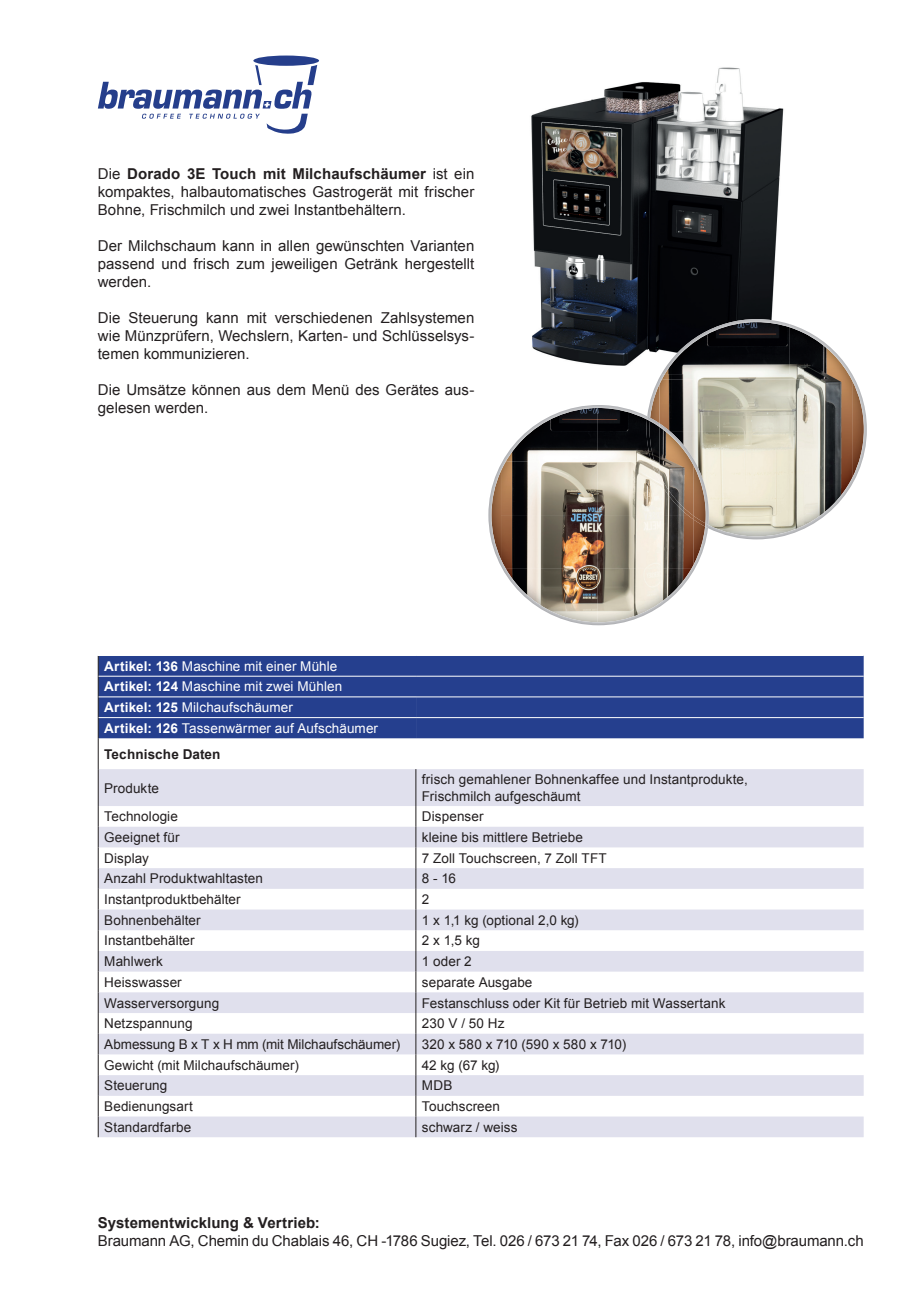
<style>
.page{position:relative;width:919px;height:1289px;background:#fff}
.page>*{position:absolute;margin:0;border:0;box-sizing:border-box;transform-origin:0 0}
.t1{font:15px/18px "Arial";color:#231f20;text-align:justify}
.t2{font:700 15px "Arial";letter-spacing:.005em;color:#231f20}
.t3{font:13.5px/16.2px "Arial";letter-spacing:.005em;color:#231f20}
.t4{font:13.5px/20.7px "Arial";letter-spacing:.005em;color:#fff}
.t5{font:700 13.5px "Arial";letter-spacing:.015em;color:#231f20}
.s1{font-weight:700}
.s2{font-size:13.65px}
</style>
<div class="page">
<div style="left:253px;top:56px;width:66px;height:10px;background:#253e8b;border-radius:50%"></div>
<svg style="left:98px;top:65px;width:219px;height:69px"></svg>
<svg style="left:99px;top:769px;width:764px;height:368px;fill:#e0e0ed"></svg>
<hr style="left:98px;top:769px;width:1px;height:37px;background:#231f20">
<hr style="left:415px;top:769px;width:1px;height:37px;background:#231f20">
<svg style="left:98px;top:806px;width:1px;height:331px"></svg>
<svg style="left:415px;top:806px;width:1px;height:331px"></svg>
<div style="left:417px;top:656px;width:446px;height:82px;background:#253f8e"></div>
<div style="left:98px;top:656px;width:319px;height:82px;background:#253f8e"></div>
<hr style="left:98px;top:738px;width:1px;height:31px;background:#231f20">
<hr style="left:99px;top:675px;width:318px;height:1px;background:#fff">
<hr style="left:417px;top:675px;width:446px;height:1px;background:#fff">
<hr style="left:99px;top:696px;width:318px;height:1px;background:#fff">
<hr style="left:417px;top:696px;width:446px;height:1px;background:#fff">
<hr style="left:99px;top:717px;width:318px;height:1px;background:#fff">
<hr style="left:417px;top:717px;width:446px;height:1px;background:#fff">
<img style="left:531px;top:67px;width:253px;height:299px">
<img style="left:647px;top:324px;width:219px;height:215px">
<img style="left:661px;top:319px;width:128px;height:55px">
<img style="left:488px;top:405px;width:220px;height:220px">
<img style="left:647px;top:416px;width:61px;height:112px">
<p class="t1" style="left:98px;top:165px;width:378px">Die <span class="s1">Dorado 3E Touch mit Milchaufschäumer</span> ist ein kompaktes, halbautomatisches Gastrogerät mit frischer Bohne, Frischmilch und zwei Instantbehältern.</p>
<p class="t1" style="left:98px;top:237px;width:378px">Der Milchschaum kann in allen gewünschten Varianten passend und frisch zum jeweiligen Getränk hergestellt werden.</p>
<p class="t1" style="left:98px;top:309px;width:378px">Die Steuerung kann mit verschiedenen Zahlsystemen wie Münzprüfern, Wechslern, Karten- und Schlüsselsys&shy;temen kommunizieren.</p>
<p class="t1" style="left:98px;top:381px;width:378px">Die Umsätze können aus dem Menü des Gerätes aus&shy;gelesen werden.</p>
<p class="t4" style="left:104px;top:655px;width:275px"><span class="s1">Artikel: 136</span> Maschine mit einer Mühle <span class="s1">Artikel: 124</span> Maschine mit zwei Mühlen <span class="s1">Artikel: 125</span> Milchaufschäumer<br><span class="s1">Artikel: 126</span> Tassenwärmer auf Aufschäumer</p>
<p class="t5" style="left:104px;top:745px;width:118px">Technische <span class="s2">Daten</span></p>
<p class="t3" style="left:104px;top:779px;width:56px">Produkte</p>
<p class="t3" style="left:422px;top:771px;width:327px">frisch gemahlener Bohnenkaffee und Instantprodukte,<br>Frischmilch aufgeschäumt</p>
<p class="t3" style="left:104px;top:808px;width:75px">Technologie</p>
<p class="t3" style="left:422px;top:808px;width:63px">Dispenser</p>
<p class="t3" style="left:104px;top:829px;width:77px">Geeignet für</p>
<p class="t3" style="left:422px;top:829px;width:162px">kleine bis mittlere Betriebe</p>
<p class="t3" style="left:104px;top:850px;width:46px">Display</p>
<p class="t3" style="left:422px;top:850px;width:186px">7 Zoll Touchscreen, 7 Zoll TFT</p>
<p class="t3" style="left:104px;top:870px;width:160px">Anzahl Produktwahltasten</p>
<p class="t3" style="left:422px;top:870px;width:36px">8 - 16</p>
<p class="t3" style="left:104px;top:891px;width:138px">Instantproduktbehälter</p>
<p class="t3" style="left:422px;top:891px;width:9px">2</p>
<p class="t3" style="left:104px;top:912px;width:98px">Bohnenbehälter</p>
<p class="t3" style="left:422px;top:912px;width:158px">1 x 1,1 kg (optional 2,0 kg)</p>
<p class="t3" style="left:104px;top:932px;width:92px">Instantbehälter</p>
<p class="t3" style="left:422px;top:932px;width:59px">2 x 1,5 kg</p>
<p class="t3" style="left:104px;top:953px;width:60px">Mahlwerk</p>
<p class="t3" style="left:422px;top:953px;width:51px">1 oder 2</p>
<p class="t3" style="left:104px;top:974px;width:79px">Heisswasser</p>
<p class="t3" style="left:422px;top:974px;width:112px">separate Ausgabe</p>
<p class="t3" style="left:104px;top:994px;width:116px">Wasserversorgung</p>
<p class="t3" style="left:422px;top:994px;width:305px">Festanschluss oder Kit für Betrieb mit Wassertank</p>
<p class="t3" style="left:104px;top:1015px;width:90px">Netzspannung</p>
<p class="t3" style="left:422px;top:1015px;width:84px">230 V / 50 Hz</p>
<p class="t3" style="left:104px;top:1036px;width:297px">Abmessung B x T x H mm (mit Milchaufschäumer)</p>
<p class="t3" style="left:422px;top:1036px;width:206px">320 x 580 x 710 (590 x 580 x 710)</p>
<p class="t3" style="left:104px;top:1056px;width:196px">Gewicht (mit Milchaufschäumer)</p>
<p class="t3" style="left:422px;top:1056px;width:79px">42 kg (67 kg)</p>
<p class="t3" style="left:104px;top:1077px;width:65px">Steuerung</p>
<p class="t3" style="left:422px;top:1077px;width:32px">MDB</p>
<p class="t3" style="left:104px;top:1098px;width:90px">Bedienungsart</p>
<p class="t3" style="left:422px;top:1098px;width:80px">Touchscreen</p>
<p class="t3" style="left:104px;top:1118px;width:88px">Standardfarbe</p>
<p class="t3" style="left:422px;top:1118px;width:97px">schwarz / weiss</p>
<p class="t2" style="left:98px;top:1213px;width:223px">Systementwicklung &amp; Vertrieb:</p>
<p class="t1" style="left:98px;top:1232px;width:767px">Braumann AG, Chemin du Chablais 46, CH -1786 Sugiez, Tel. 026 / 673 21 74, Fax 026 / 673 21 78, info@braumann.ch</p>
</div>
